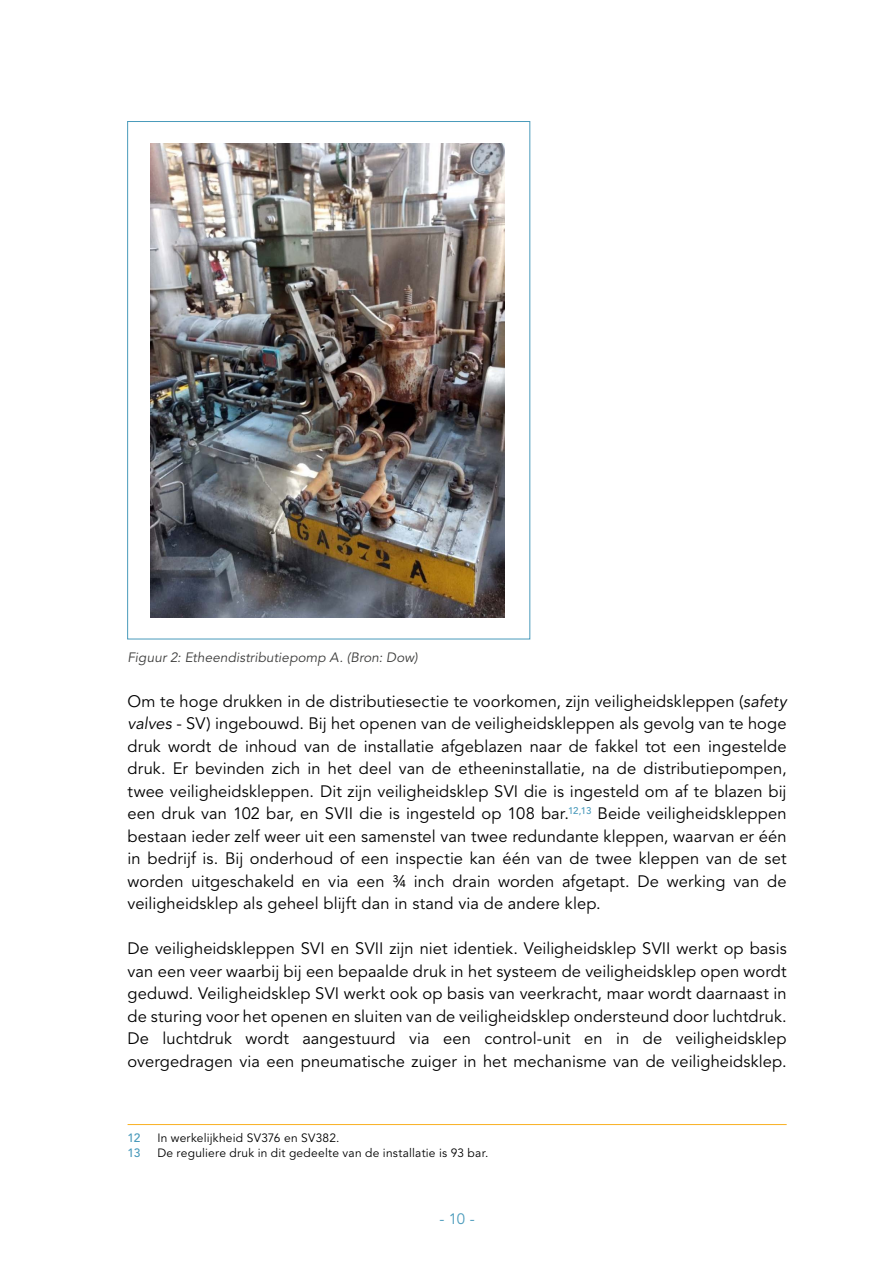
<style>
.page{position:relative;width:893px;height:1263px;background:#fff}
.page>*{position:absolute;margin:0;border:0;box-sizing:border-box;transform-origin:0 0}
.Bodytekst{font:16.5px/22.5px "Avenir LT Std";letter-spacing:.005em;color:#000;text-align:justify}
.t1{font:15px "Avenir LT Std";color:#499abb}
.Bijschrift{font:italic 13.5px "Avenir LT Std";letter-spacing:.01em;color:#3c3c3b}
.Voetnoot{font:12px "Avenir LT Std";letter-spacing:.02em;color:#000}
.Voetnoot-2{font:500 12px "Avenir LT Std";color:#499abb}
.s1{font-style:italic}
</style>
<div class="page">
<img style="left:150px;top:144px;width:355px;height:473px">
<hr style="left:128px;top:1124px;width:659px;height:1px;background:#f9b122">
<p class="Bijschrift" style="left:128px;top:649px;width:291px">Figuur 2: Etheendistributiepomp A. (Bron: Dow)</p>
<p class="Bodytekst" style="left:128px;top:690px;width:661px">Om te hoge drukken in de distributiesectie te voorkomen, zijn veiligheidskleppen (<span class="s1">safety valves</span> - SV) ingebouwd. Bij het openen van de veiligheidskleppen als gevolg van te hoge druk wordt de inhoud van de installatie afgeblazen naar de fakkel tot een ingestelde druk. Er bevinden zich in het deel van de etheeninstallatie, na de distributiepompen, twee veiligheidskleppen. Dit zijn veiligheidsklep SVI die is ingesteld om af te blazen bij een druk van 102 bar, en SVII die is ingesteld op 108 bar.<sup>12,13</sup> Beide veiligheidskleppen bestaan ieder zelf weer uit een samenstel van twee redundante kleppen, waarvan er één in bedrijf is. Bij onderhoud of een inspectie kan één van de twee kleppen van de set worden uitgeschakeld en via een ¾ inch drain worden afgetapt. De werking van de veiligheidsklep als geheel blijft dan in stand via de andere klep.</p>
<p class="Bodytekst" style="left:128px;top:938px;width:661px">De veiligheidskleppen SVI en SVII zijn niet identiek. Veiligheidsklep SVII werkt op basis van een veer waarbij bij een bepaalde druk in het systeem de veiligheidsklep open wordt geduwd. Veiligheidsklep SVI werkt ook op basis van veerkracht, maar wordt daarnaast in de sturing voor het openen en sluiten van de veiligheidsklep ondersteund door luchtdruk.<br>De luchtdruk wordt aangestuurd via een control-unit en in de veiligheidsklep overgedragen via een pneumatische zuiger in het mechanisme van de veiligheidsklep.</p>
<p class="Voetnoot-2" style="left:128px;top:1130px;width:14px">12</p>
<p class="Voetnoot" style="left:157px;top:1130px;width:184px">In werkelijkheid SV376 en SV382.</p>
<p class="Voetnoot-2" style="left:128px;top:1145px;width:14px">13</p>
<p class="Voetnoot" style="left:157px;top:1145px;width:333px">De reguliere druk in dit gedeelte van de installatie is 93 bar.</p>
<p class="t1" style="left:439px;top:1210px;width:37px">- 10 -</p>
</div>
